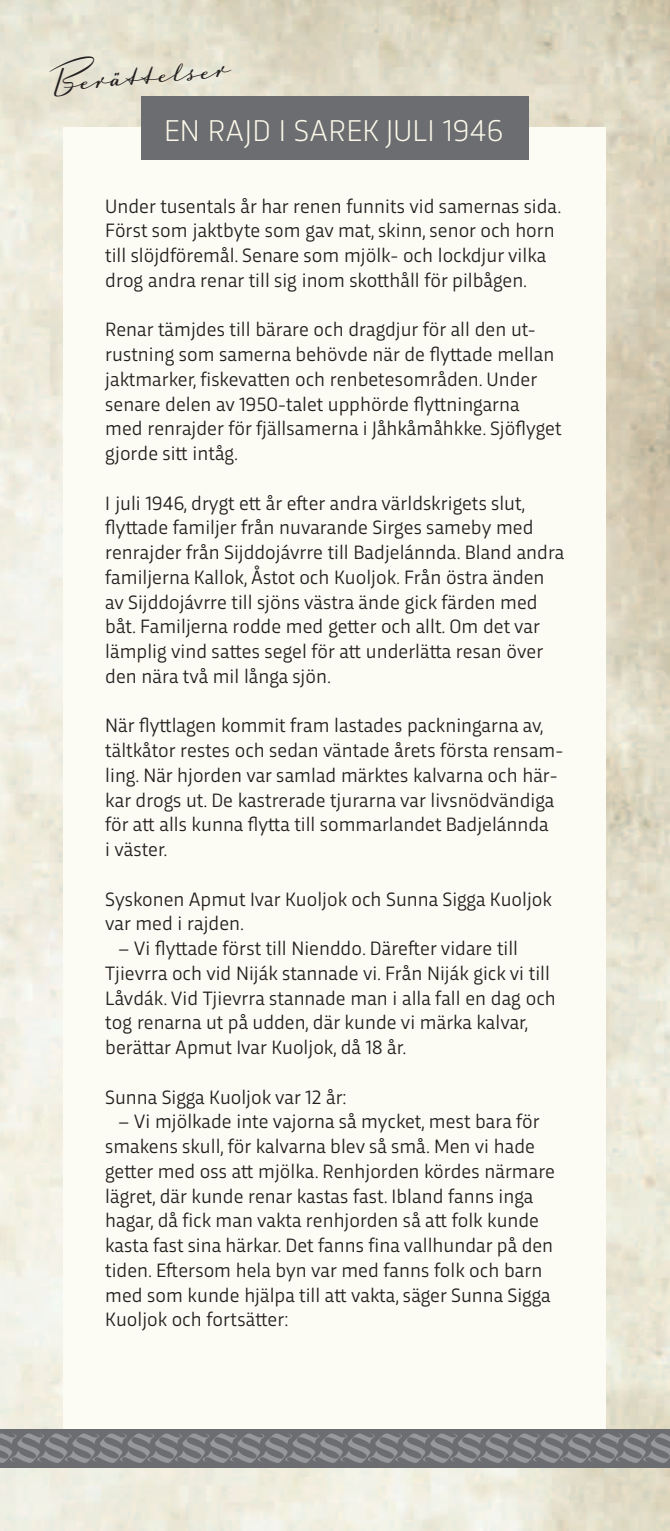
<style>
.page{position:relative;width:670px;height:1531px;background:#fff}
.page>*{position:absolute;margin:0;border:0;box-sizing:border-box;transform-origin:0 0}
.t1{font:45px "Luxus Brut";color:#231f20}
.t2{font:300 31.5px "Trasandina";letter-spacing:.01em;color:#fcf9ea}
.t3{font:20.25px/24.8px "Trasandina";color:#231f20}
</style>
<div class="page">
<div style="left:64px;top:128px;width:542px;height:1301px;background:#fdfcf4"></div>
<div style="left:141px;top:96px;width:387px;height:63px;background:#6c6d70"></div>
<div style="left:0;top:1429px;width:670px;height:38px;background:#6c6d70"></div>
<svg style="left:0;top:1433px;width:670px;height:30px"></svg>
<h1 class="t1" style="left:48px;top:50px;width:185px;rotate:-5deg">Berättelser</h1>
<h2 class="t2" style="left:164px;top:118px;width:340px">EN RAJD I SAREK JULI 1946</h2>
<p class="t3" style="left:105px;top:196px;width:458px">Under tusentals år har renen funnits vid samernas sida.<br>Först som jaktbyte som gav mat, skinn, senor och horn till slöjdföremål. Senare som mjölk- och lockdjur vilka drog andra renar till sig inom skotthåll för pilbågen.</p>
<p class="t3" style="left:105px;top:319px;width:458px">Renar tämjdes till bärare och dragdjur för all den ut&shy;rustning som samerna behövde när de flyttade mellan jaktmarker, fiskevatten och renbetesområden. Under senare delen av 1950-talet upphörde flyttningarna med renrajder för fjällsamerna i Jåhkåmåhkke. Sjöflyget gjorde sitt intåg.</p>
<p class="t3" style="left:105px;top:493px;width:461px">I juli 1946, drygt ett år efter andra världskrigets slut, flyttade familjer från nuvarande Sirges sameby med renrajder från Sijddojávrre till Badjelánnda. Bland andra familjerna Kallok, Åstot och Kuoljok. Från östra änden av Sijddojávrre till sjöns västra ände gick färden med båt. Familjerna rodde med getter och allt. Om det var lämplig vind sattes segel för att underlätta resan över den nära två mil långa sjön.</p>
<p class="t3" style="left:105px;top:715px;width:459px">När flyttlagen kommit fram lastades packningarna av, tältkåtor restes och sedan väntade årets första rensam&shy;ling. När hjorden var samlad märktes kalvarna och här&shy;kar drogs ut. De kastrerade tjurarna var livsnödvändiga för att alls kunna flytta till sommarlandet Badjelánnda<br>i väster.</p>
<p class="t3" style="left:105px;top:888px;width:448px">Syskonen Apmut Ivar Kuoljok och Sunna Sigga Kuoljok var med i rajden.</p>
<p class="t3" style="left:105px;top:938px;width:452px;text-indent:13px">– Vi flyttade först till Nienddo. Därefter vidare till Tjievrra och vid Niják stannade vi. Från Niják gick vi till Låvdák. Vid Tjievrra stannade man i alla fall en dag och tog renarna ut på udden, där kunde vi märka kalvar, berättar Apmut Ivar Kuoljok, då 18 år.</p>
<p class="t3" style="left:105px;top:1086px;width:243px">Sunna Sigga Kuoljok var 12 år:</p>
<p class="t3" style="left:105px;top:1111px;width:451px;text-indent:13px">– Vi mjölkade inte vajorna så mycket, mest bara för smakens skull, för kalvarna blev så små. Men vi hade getter med oss att mjölka. Renhjorden kördes närmare lägret, där kunde renar kastas fast. Ibland fanns inga hagar, då fick man vakta renhjorden så att folk kunde kasta fast sina härkar. Det fanns fina vallhundar på den tiden. Eftersom hela byn var med fanns folk och barn med som kunde hjälpa till att vakta, säger Sunna Sigga Kuoljok och fortsätter:</p>
</div>
